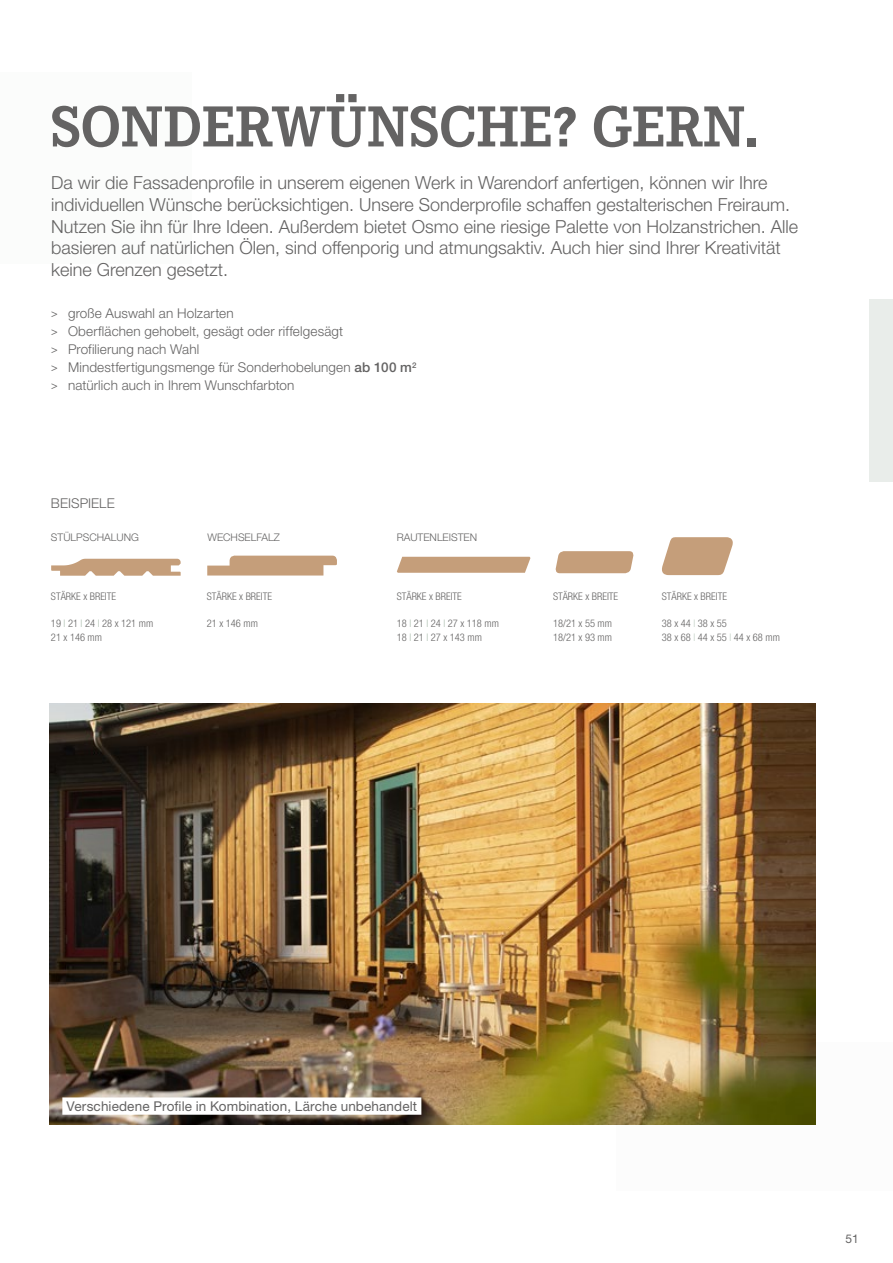
<style>
.page{position:relative;width:893px;height:1263px;background:#fff}
.page>*{position:absolute;margin:0;border:0;box-sizing:border-box;transform-origin:0 0}
.t1{font:700 60px "Corporate E Pro";color:#646363}
.t2{font:300 18px/21.6px "Helvetica Neue";color:#646363}
.t3{font:300 13.5px/18px "Helvetica Neue";letter-spacing:.01em;color:#646363}
.t4{font:13.5px "Helvetica Neue";letter-spacing:.01em;color:#646363}
.t5{font:12px "Helvetica Neue";color:#646363}
.t6{font:300 condensed 10.5px/13.5px "Helvetica Neue";color:#646363}
.t7{font:300 10.5px "Helvetica Neue";color:#646363}
.s1{font-weight:400;font-size:10.8px}
.s2{font-weight:500}
.s3{color:#b3c3b5}
.s4{color:#c5d2c7}
</style>
<div class="page">
<div style="left:0;top:72px;width:191px;height:192px;background:#fbfcfb"></div>
<div style="left:869px;top:299px;width:24px;height:183px;background:#e9edea"></div>
<svg style="left:397px;top:557px;width:133px;height:16px;background:#c7a280"></svg>
<svg style="left:555px;top:551px;width:79px;height:22px;background:#c8a482"></svg>
<svg style="left:662px;top:537px;width:71px;height:38px;background:#ccaa8a"></svg>
<svg style="left:51px;top:559px;width:130px;height:17px;background:#cfaf92"></svg>
<svg style="left:207px;top:556px;width:130px;height:19px;background:#cdac8d"></svg>
<img style="left:50px;top:703px;width:765px;height:421px">
<div style="left:62px;top:1097px;width:359px;height:18px;background:#fff"></div>
<h1 class="t1" style="left:51px;top:84px;width:709px">SONDERWÜNSCHE? GERN.</h1>
<p class="t2" style="left:51px;top:172px;width:749px">Da wir die Fassadenprofile in unserem eigenen Werk in Warendorf anfertigen, können wir Ihre individuellen Wünsche berücksichtigen. Unsere Sonderprofile schaffen gestalterischen Freiraum.<br>Nutzen Sie ihn für Ihre Ideen. Außerdem bietet Osmo eine riesige Palette von Holzanstrichen. Alle basieren auf natürlichen Ölen, sind offenporig und atmungsaktiv. Auch hier sind Ihrer Kreativität keine Grenzen gesetzt.</p>
<p class="t3" style="left:51px;top:304px;width:367px"><span class="s1">&gt;</span> große Auswahl an Holzarten<br><span class="s1">&gt;</span> Oberflächen gehobelt, gesägt oder riffelgesägt<br><span class="s1">&gt;</span> Profilierung nach Wahl<br><span class="s1">&gt;</span> Mindestfertigungsmenge für Sonderhobelungen <span class="s2">ab 100 m</span><sup>2 </sup><span class="s1">&gt;</span> natürlich auch in Ihrem Wunschfarbton</p>
<p class="t3" style="left:51px;top:494px;width:65px">BEISPIELE</p>
<p class="t7" style="left:51px;top:531px;width:89px">STÜLPSCHALUNG</p>
<p class="t6" style="left:51px;top:589px;width:67px">STÄRKE x BREITE</p>
<p class="t6" style="left:51px;top:616px;width:104px">19 <span class="s3">I</span> 21 <span class="s3">I</span> 24 <span class="s3">I</span> 28 x 121 mm<br>21 x 146 mm</p>
<p class="t7" style="left:207px;top:531px;width:74px">WECHSELFALZ</p>
<p class="t6" style="left:207px;top:589px;width:67px">STÄRKE x BREITE</p>
<p class="t6" style="left:207px;top:616px;width:53px">21 x 146 mm</p>
<p class="t7" style="left:397px;top:531px;width:82px">RAUTENLEISTEN</p>
<p class="t6" style="left:397px;top:589px;width:67px">STÄRKE x BREITE</p>
<p class="t6" style="left:397px;top:616px;width:104px">18 <span class="s3">I</span> 21 <span class="s3">I</span> 24 <span class="s3">I</span> 27 x 118 mm<br>18 <span class="s3">I</span> 21 <span class="s3">I</span> 27 x 143 mm</p>
<p class="t6" style="left:553px;top:589px;width:67px">STÄRKE x BREITE</p>
<p class="t6" style="left:553px;top:616px;width:61px">18/21 x 55 mm<br>18/21 x 93 mm</p>
<p class="t6" style="left:662px;top:589px;width:67px">STÄRKE x BREITE</p>
<p class="t6" style="left:662px;top:616px;width:120px">38 x 44 <span class="s4">I</span> 38 x 55<br>38 x 68 <span class="s4">I</span> 44 x 55 <span class="s4">I</span> 44 x 68 mm</p>
<p class="t4" style="left:67px;top:1098px;width:352px">Verschiedene Profile in Kombination, Lärche unbehandelt</p>
<p class="t5" style="left:846px;top:1231px;width:15px">51</p>
</div>
